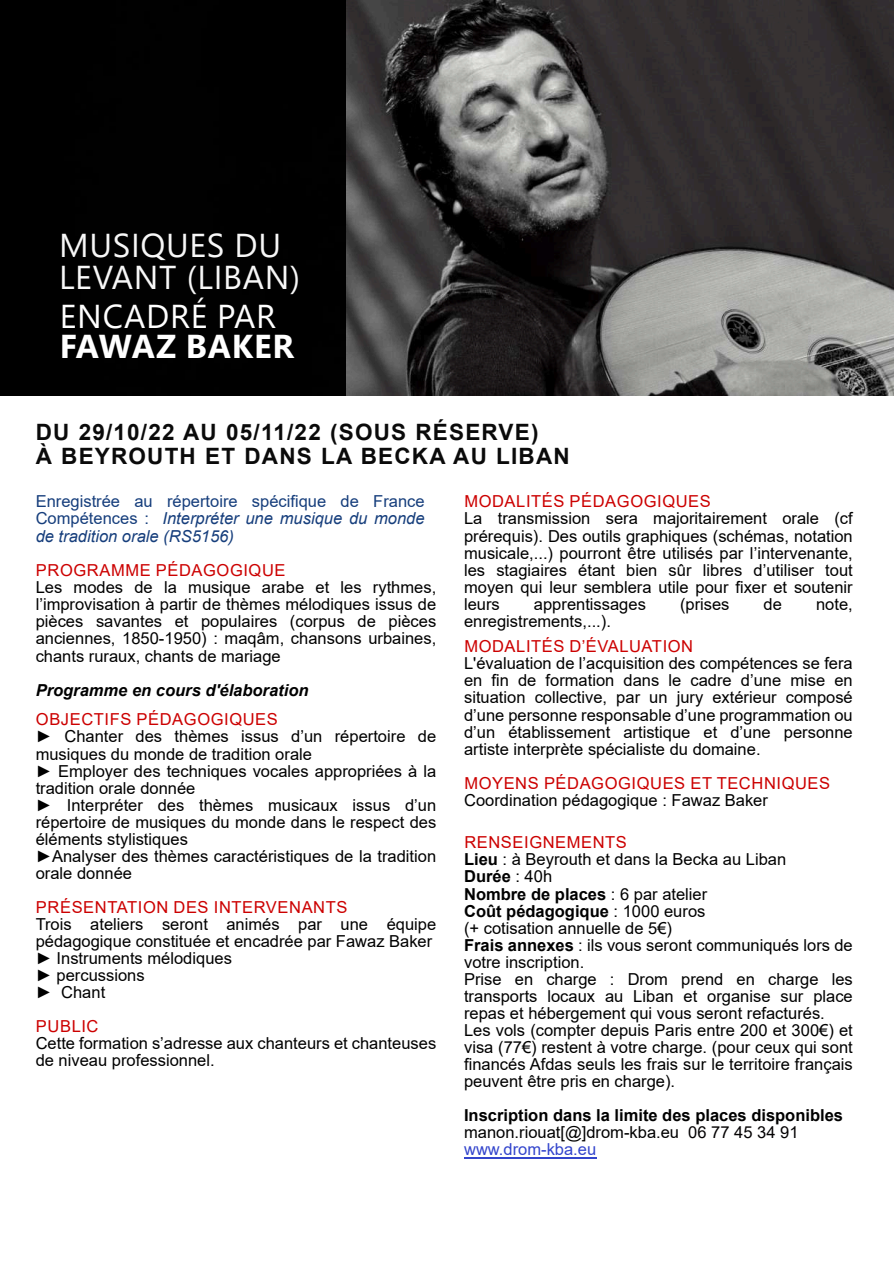
<style>
.page{position:relative;width:894px;height:1264px;background:#fff}
.page>*{position:absolute;margin:0;border:0;box-sizing:border-box;transform-origin:0 0}
.t1{font:33px/31.5px "Segoe UI";letter-spacing:.02em;color:#f7f7f7}
.t2{font:33px "Segoe UI";letter-spacing:.025em;color:#fff}
.t3{font:700 33px "Segoe UI";letter-spacing:.025em;color:#fff}
.t4{font:700 22.5px/24px "Arial";letter-spacing:.055em;color:#0a0a0a}
.t5{font:16.5px/17.1px "Arial";color:#000}
.t6{font:16.5px "Arial";letter-spacing:.035em;color:#c00}
.t7{font:16.5px/17.1px "Arial";color:#163e7c;text-align:justify}
.t8{font:700 16.5px/17.1px "Arial";color:#000}
.t9{font:italic 700 16.5px "Arial";color:#000}
.s1{font-style:italic}
.s2{color:#c00}
.s3{font-weight:700}
.s4{font-weight:400}
.s5{font-weight:400;color:#040203}
.s6{font-weight:400;color:#3345cc}
</style>
<div class="page">
<div style="left:0;top:0;width:346px;height:396px;background:#000"></div>
<hr style="left:464px;top:1156px;width:132px;height:2px;background:#3345cc">
<img style="left:346px;top:0;width:547px;height:396px">
<h1 class="t1" style="left:59px;top:233px;width:242px">MUSIQUES DU<br>LEVANT (LIBAN)</h1>
<h1 class="t2" style="left:60px;top:303px;width:218px">ENCADRÉ PAR</h1>
<h1 class="t3" style="left:60px;top:333px;width:236px">FAWAZ BAKER</h1>
<h2 class="t4" style="left:36px;top:422px;width:535px">DU 29/10/22 AU 05/11/22 (SOUS RÉSERVE)<br>À BEYROUTH ET DANS LA BECKA AU LIBAN</h2>
<p class="t7" style="left:36px;top:494px;width:390px">Enregistrée au répertoire spécifique de France Compétences : <span class="s1">Interpréter une musique du monde de tradition orale (RS5156)</span></p>
<p class="t6" style="left:36px;top:564px;width:251px">PROGRAMME PÉDAGOGIQUE</p>
<p class="t5" style="left:36px;top:580px;width:402px;text-align:justify">Les modes de la musique arabe et les rythmes, l’improvisation à partir de thèmes mélodiques issus de pièces savantes et populaires (corpus de pièces anciennes, 1850-1950) : maqâm, chansons urbaines, chants ruraux, chants de mariage</p>
<p class="t9" style="left:36px;top:683px;width:274px">Programme en cours d'élaboration</p>
<p class="t6" style="left:36px;top:713px;width:243px">OBJECTIFS PÉDAGOGIQUES</p>
<p class="t5" style="left:36px;top:729px;width:402px">► Chanter des thèmes issus d’un répertoire de musiques du monde de tradition orale<br>► Employer des techniques vocales appropriées à la tradition orale donnée<br>► Interpréter des thèmes musicaux issus d’un répertoire de musiques du monde dans le respect des éléments stylistiques<br>►Analyser des thèmes caractéristiques de la tradition orale donnée</p>
<p class="t6" style="left:36px;top:900px;width:313px">PRÉSENTATION DES INTERVENANTS</p>
<p class="t5" style="left:36px;top:917px;width:402px">Trois ateliers seront animés par une équipe pédagogique constituée et encadrée par Fawaz Baker ► Instruments mélodiques<br>► percussions<br>► Chant</p>
<p class="t6" style="left:36px;top:1020px;width:64px">PUBLIC</p>
<p class="t5" style="left:36px;top:1036px;width:402px">Cette formation s’adresse aux chanteurs et chanteuses de niveau professionnel.</p>
<p class="t6" style="left:464px;top:495px;width:248px">MODALITÉS PÉDAGOGIQUES</p>
<p class="t5" style="left:464px;top:511px;width:390px;text-align:justify">La transmission sera majoritairement orale (cf prérequis). Des outils graphiques (schémas, notation musicale,...) pourront être utilisés par l’intervenante, les stagiaires étant bien sûr libres d’utiliser tout moyen qui leur semblera utile pour fixer et soutenir leurs</p>
<p class="t5" style="left:533px;top:597px;width:113px">apprentissages</p>
<p class="t5" style="left:679px;top:597px;width:51px">(prises</p>
<p class="t5" style="left:763px;top:597px;width:20px">de</p>
<p class="t5" style="left:815px;top:597px;width:38px">note,</p>
<p class="t5" style="left:464px;top:614px;width:148px">enregistrements,...).</p>
<p class="t6" style="left:464px;top:640px;width:230px">MODALITÉS D’ÉVALUATION</p>
<p class="t5" style="left:464px;top:656px;width:390px;text-align:justify">L'évaluation de l’acquisition des compétences se fera en fin de formation dans le cadre d’une mise en situation collective, par un jury extérieur composé d’une personne responsable d’une programmation ou d’un établissement artistique et d’une personne artiste interprète spécialiste du domaine.</p>
<p class="t6" style="left:464px;top:776px;width:367px">MOYENS PÉDAGOGIQUES ET TECHNIQUES</p>
<p class="t5" style="left:464px;top:792px;width:305px">Coordination pédagogique : Fawaz Baker</p>
<p class="t5" style="left:464px;top:835px;width:390px"><span class="s2">RENSEIGNEMENTS<br></span><span class="s3">Lieu</span> : à Beyrouth et dans la Becka au Liban<br><span class="s3">Durée</span> : 40h<br><span class="s3">Nombre de places</span> : 6 par atelier<br><span class="s3">Coût pédagogique</span> : 1000 euros<br>(+ cotisation annuelle de 5€)<br><span class="s3">Frais annexes</span> : ils vous seront communiqués lors de votre inscription.<br>Prise en charge : Drom prend en charge les transports locaux au Liban et organise sur place repas et hébergement qui vous seront refacturés.<br>Les vols (compter depuis Paris entre 200 et 300€) et visa (77€) restent à votre charge. (pour ceux qui sont financés Afdas seuls les frais sur le territoire français peuvent être pris en charge).</p>
<p class="t8" style="left:464px;top:1108px;width:380px">Inscription dans la limite des places disponibles <span class="s4">manon.riouat[@]drom-kba.eu</span> <span class="s5">06 77 45 34 91 </span><span class="s6">www.drom-kba.eu</span></p>
</div>
